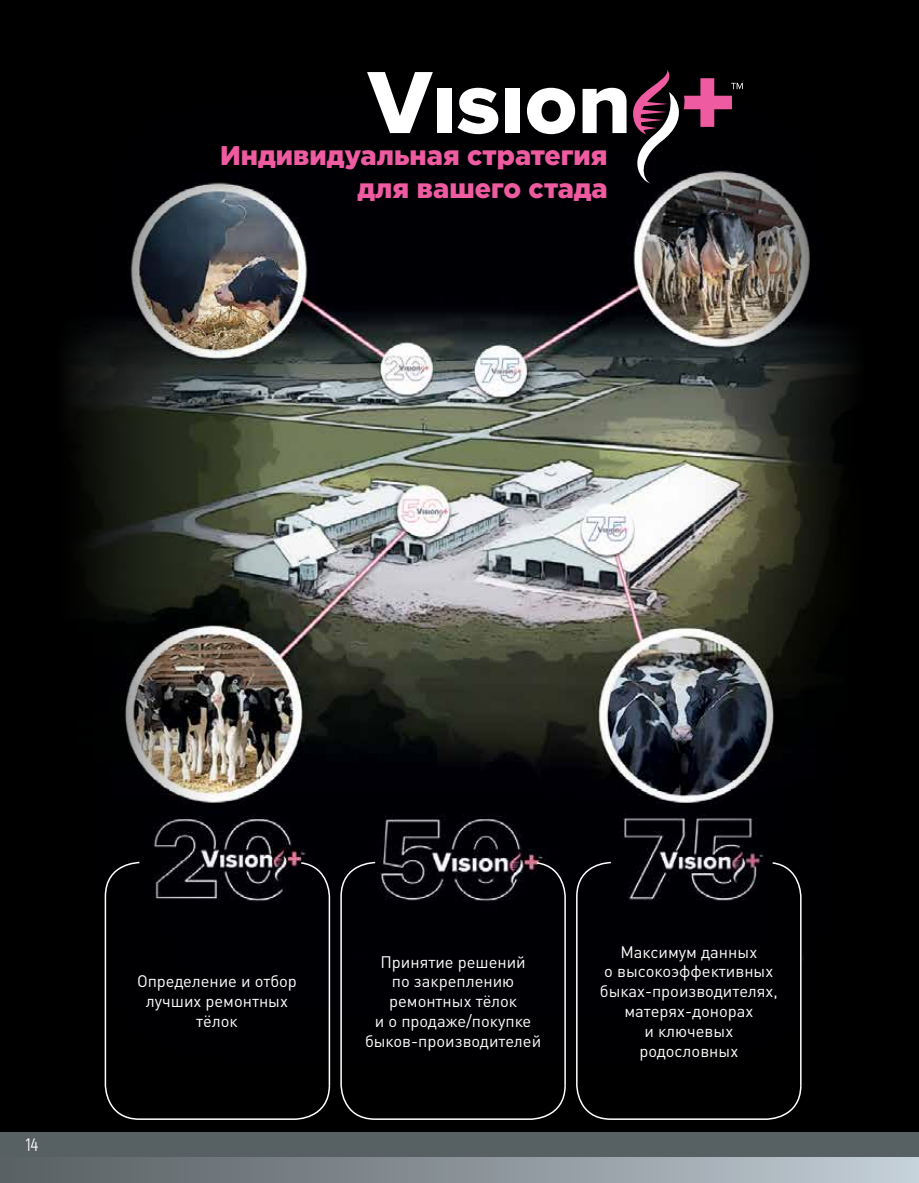
<style>
.page{position:relative;width:919px;height:1183px;background:#fff}
.page>*{position:absolute;margin:0;border:0;box-sizing:border-box;transform-origin:0 0}
.t1{font:900 27px/32.4px "Gotham Pro";color:#ef5ba1;text-align:right}
.t2{font:18px "Akrobat";color:#fff}
.t3{font:16.5px/19.8px "DIN Pro";color:#fff;text-align:center}
</style>
<div class="page">
<svg style="left:918px;top:1131px;width:1px;height:26px"></svg>
<div style="left:0;top:1131px;width:918px;height:26px;background:#576063"></div>
<div style="left:0;top:1157px;width:918px;height:25px;background:linear-gradient(to right,#555c5f,#c2ccd5)"></div>
<div style="left:0;top:0;width:918px;height:1131px;background:#000"></div>
<hr style="left:918px;top:0;width:1px;height:1131px;background:#000">
<img style="left:68px;top:82px;width:783px;height:879px">
<svg style="left:367px;top:72px;width:66px;height:61px"></svg>
<div style="left:437px;top:89px;width:14px;height:44px;background:#fff"></div>
<svg style="left:457px;top:88px;width:41px;height:46px"></svg>
<div style="left:505px;top:89px;width:14px;height:44px;background:#fff"></div>
<svg style="left:527px;top:88px;width:48px;height:46px"></svg>
<svg style="left:582px;top:70px;width:160px;height:113px"></svg>
<svg style="left:339px;top:860px;width:227px;height:260px"></svg>
<svg style="left:104px;top:860px;width:227px;height:260px"></svg>
<svg style="left:575px;top:860px;width:227px;height:260px"></svg>
<h1 class="t1" style="left:220px;top:139px;width:389px">Индивидуальная стратегия для вашего стада</h1>
<p class="t2" style="left:26px;top:1133px;width:14px">14</p>
<p class="t3" style="left:137px;top:969px;width:161px">Определение и отбор лучших ремонтных тёлок</p>
<p class="t3" style="left:365px;top:949px;width:178px">Принятие решений<br>по закреплению ремонтных тёлок<br>и о продаже/покупке быков-производителей</p>
<p class="t3" style="left:600px;top:939px;width:179px">Максимум данных<br>о высокоэффективных быках-производителях, матерях-донорах<br>и ключевых родословных</p>
</div>
